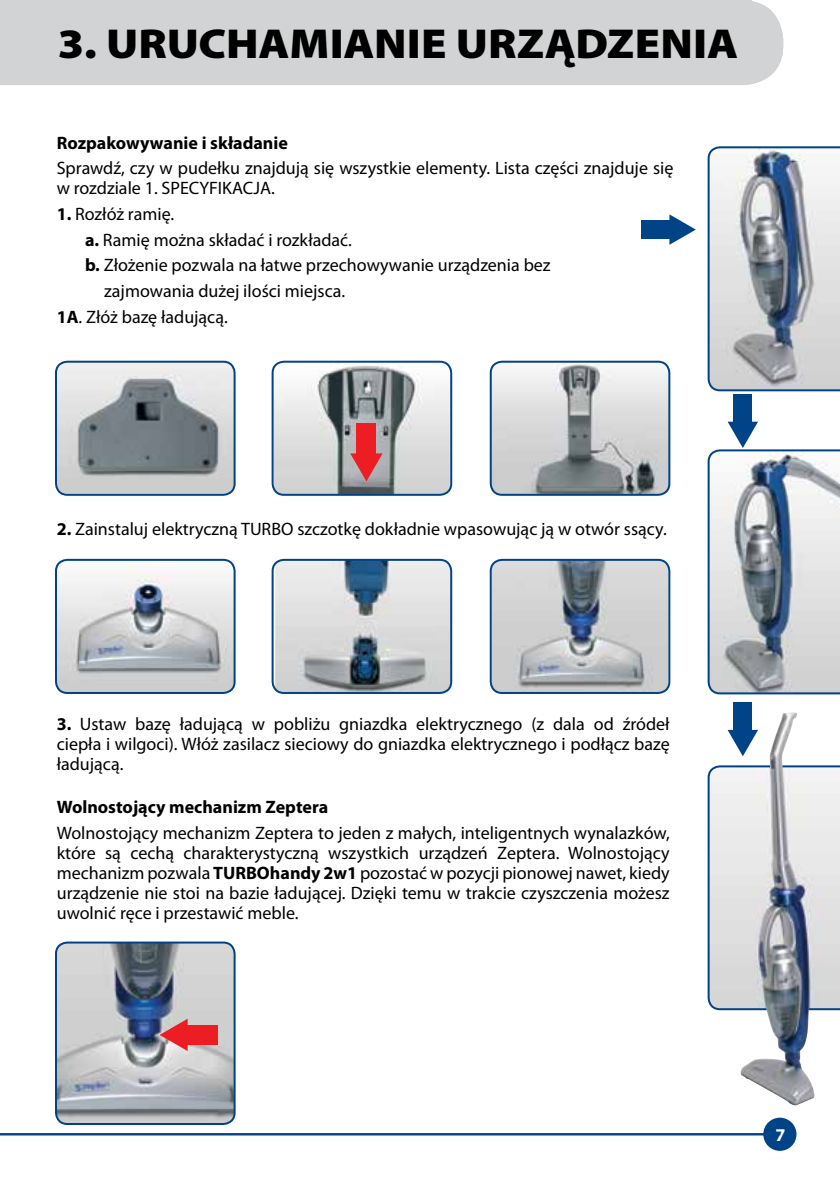
<style>
.page{position:relative;width:840px;height:1191px;background:#fff}
.page>*{position:absolute;margin:0;border:0;box-sizing:border-box;transform-origin:0 0}
.t1{font:900 42px "Myriad Pro";color:#000;scale:1.1 1}
.t2{font:18px/20px "Myriad Pro";color:#000;text-align:justify}
.t3{font:700 18px "Myriad Pro";color:#000}
.t4{font:700 18px "Myriad Pro";color:#fff}
.s1{font-weight:700}
</style>
<div class="page">
<div style="left:762px;top:1117px;width:34px;height:33px;background:#004386;border-radius:50%"></div>
<div style="left:0;top:1px;width:782px;height:84px;background:#d1d3d4"></div>
<hr style="left:0;top:1133px;width:780px;height:2px;background:#004386">
<svg style="left:707px;top:146px;width:132px;height:245px;background:#b6bcc3"></svg>
<img style="left:56px;top:362px;width:178px;height:131px">
<div style="left:55px;top:361px;width:180px;height:135px;border:2px solid #004386;border-radius:11px"></div>
<img style="left:492px;top:362px;width:177px;height:133px">
<div style="left:489px;top:361px;width:181px;height:135px;border:2px solid #004386;border-radius:11px"></div>
<img style="left:56px;top:560px;width:178px;height:133px">
<div style="left:55px;top:559px;width:180px;height:135px;border:2px solid #004386;border-radius:11px"></div>
<img style="left:275px;top:560px;width:176px;height:133px">
<div style="left:271px;top:559px;width:181px;height:135px;border:2px solid #004386;border-radius:11px"></div>
<img style="left:492px;top:560px;width:176px;height:133px">
<div style="left:489px;top:559px;width:181px;height:135px;border:2px solid #004386;border-radius:11px"></div>
<svg style="left:707px;top:765px;width:132px;height:245px;background:#d9dcdf"></svg>
<img style="left:740px;top:712px;width:74px;height:393px">
<img style="left:274px;top:362px;width:175px;height:133px">
<div style="left:271px;top:361px;width:181px;height:135px;border:2px solid #004386;border-radius:11px"></div>
<img style="left:56px;top:942px;width:178px;height:182px">
<div style="left:55px;top:941px;width:180px;height:184px;border:2px solid #004386;border-radius:11px"></div>
<div style="left:0;top:0;width:751px;height:5px;background:#d1d3d4"></div>
<svg style="left:350px;top:453px;width:32px;height:28px"></svg>
<div style="left:356px;top:423px;width:20px;height:40px;background:#ed1d24"></div>
<svg style="left:669px;top:214px;width:26px;height:31px"></svg>
<div style="left:641px;top:220px;width:36px;height:19px;background:#004386"></div>
<svg style="left:707px;top:422px;width:132px;height:272px"></svg>
<div style="left:733px;top:393px;width:18px;height:37px;background:#004386"></div>
<svg style="left:727px;top:730px;width:30px;height:26px"></svg>
<div style="left:733px;top:702px;width:18px;height:36px;background:#004386"></div>
<svg style="left:159px;top:1018px;width:28px;height:33px"></svg>
<div style="left:178px;top:1025px;width:39px;height:19px;background:#ed1d24"></div>
<h1 class="t1" style="left:58px;top:20px;width:619px">3. URUCHAMIANIE URZĄDZENIA</h1>
<p class="t3" style="left:57px;top:131px;width:232px">Rozpakowywanie i składanie</p>
<p class="t2" style="left:57px;top:158px;width:617px">Sprawdź, czy w pudełku znajdują się wszystkie elementy. Lista części znajduje się w rozdziale 1. SPECYFIKACJA.</p>
<p class="t2" style="left:57px;top:204px;width:119px"><span class="s1">1.</span> Rozłóż ramię.</p>
<p class="t2" style="left:85px;top:229px;width:268px"><span class="s1">a.</span> Ramię można składać i rozkładać.</p>
<p class="t2" style="left:85px;top:255px;width:467px"><span class="s1">b.</span> Złożenie pozwala na łatwe przechowywanie urządzenia bez</p>
<p class="t2" style="left:104px;top:281px;width:242px">zajmowania dużej ilości miejsca.</p>
<p class="t2" style="left:57px;top:306px;width:172px"><span class="s1">1A</span>. Złóż bazę ładującą.</p>
<p class="t2" style="left:57px;top:519px;width:611px"><span class="s1">2.</span> Zainstaluj elektryczną TURBO szczotkę dokładnie wpasowując ją w otwór ssący.</p>
<p class="t2" style="left:57px;top:713px;width:614px"><span class="s1">3.</span> Ustaw bazę ładującą w pobliżu gniazdka elektrycznego (z dala od źródeł ciepła i wilgoci). Włóż zasilacz sieciowy do gniazdka elektrycznego i podłącz bazę ładującą.</p>
<p class="t3" style="left:57px;top:795px;width:273px">Wolnostojący mechanizm Zeptera</p>
<p class="t2" style="left:57px;top:822px;width:614px">Wolnostojący mechanizm Zeptera to jeden z małych, inteligentnych wynalazków, które są cechą charakterystyczną wszystkich urządzeń Zeptera. Wolnostojący mechanizm pozwala <span class="s1">TURBOhandy 2w1</span> pozostać w pozycji pionowej nawet, kiedy urządzenie nie stoi na bazie ładującej. Dzięki temu w trakcie czyszczenia możesz uwolnić ręce i przestawić meble.</p>
<p class="t4" style="left:775px;top:1123px;width:11px">7</p>
</div>
